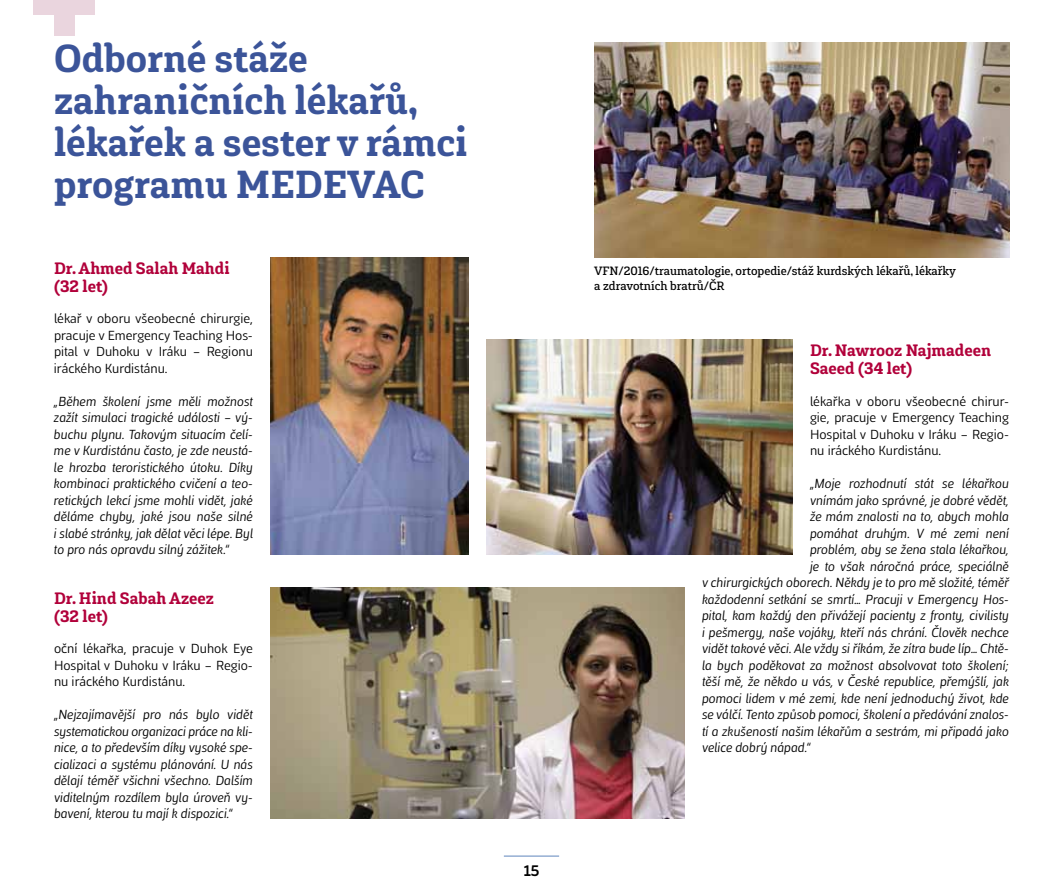
<style>
.page{position:relative;width:1063px;height:893px;background:#fff}
.page>*{position:absolute;margin:0;border:0;box-sizing:border-box;transform-origin:0 0}
.t1{font:900 39px/42px "Gaspo Slab";color:#3b5499}
.t2{font:900 16.5px/18px "Gaspo Slab";color:#b1003a}
.t3{font:700 15px "Asterisk Sans Pro";color:#000}
.t4{font:italic 13.5px/16.5px "Mestre";color:#000;text-align:justify}
.t5{font:13.5px/16.5px "Mestre";color:#000;text-align:justify}
.t6{font:500 12px/15px "Gaspo Slab";color:#000}
</style>
<div class="page">
<hr style="left:504px;top:856px;width:55px;height:1px;background:#5e85bc">
<div style="left:33px;top:0;width:21px;height:15px;background:#ead5de"></div>
<div style="left:74px;top:0;width:21px;height:15px;background:#ead5de"></div>
<div style="left:54px;top:15px;width:20px;height:21px;background:#ead5de"></div>
<div style="left:54px;top:0;width:20px;height:15px;background:#ead5de"></div>
<img style="left:270px;top:257px;width:199px;height:297px">
<img style="left:270px;top:587px;width:415px;height:231px">
<img style="left:486px;top:340px;width:307px;height:214px">
<img style="left:594px;top:43px;width:415px;height:214px">
<h1 class="t1" style="left:54px;top:38px;width:415px">Odborné stáže zahraničních lékařů, lékařek a sester v rámci programu MEDEVAC</h1>
<p class="t2" style="left:54px;top:259px;width:177px">Dr.Ahmed Salah Mahdi (32 let)</p>
<p class="t5" style="left:54px;top:309px;width:201px">lékař v oboru všeobecné chirurgie, pracuje v Emergency Teaching Hos&shy;pital v Duhoku v Iráku – Regionu iráckého Kurdistánu.</p>
<p class="t4" style="left:54px;top:392px;width:201px">„Během školení jsme měli možnost zažít simulaci tragické události – vý&shy;buchu plynu. Takovým situacím čelí&shy;me v Kurdistánu často, je zde neustá&shy;le hrozba teroristického útoku. Díky kombinaci praktického cvičení a teo&shy;retických lekcí jsme mohli vidět, jaké děláme chyby, jaké jsou naše silné i slabé stránky, jak dělat věci lépe. Byl to pro nás opravdu silný zážitek.“</p>
<p class="t2" style="left:54px;top:589px;width:161px">Dr. Hind Sabah Azeez (32 let)</p>
<p class="t5" style="left:54px;top:639px;width:201px">oční lékařka, pracuje v Duhok Eye Hospital v Duhoku v Iráku – Regio&shy;nu iráckého Kurdistánu.</p>
<p class="t4" style="left:54px;top:706px;width:201px">„Nejzajímavější pro nás bylo vidět systematickou organizaci práce na kli&shy;nice, a to především díky vysoké spe&shy;cializaci a systému plánování. U nás dělají téměř všichni všechno. Dalším viditelným rozdílem byla úroveň vy&shy;bavení, kterou tu mají k dispozici.“</p>
<p class="t3" style="left:524px;top:861px;width:17px">15</p>
<p class="t6" style="left:594px;top:263px;width:363px">VFN/2016/traumatologie, ortopedie/stáž kurdských lékařů, lékařky a zdravotních bratrů/ČR</p>
<p class="t2" style="left:810px;top:342px;width:183px">Dr. Nawrooz Najmadeen<br>Saeed (34 let)</p>
<p class="t5" style="left:810px;top:392px;width:201px">lékařka v oboru všeobecné chirur&shy;gie, pracuje v Emergency Teaching Hospital v Duhoku v Iráku – Regio&shy;nu iráckého Kurdistánu.</p>
<p class="t4" style="left:810px;top:475px;width:201px">„Moje rozhodnutí stát se lékařkou</p>
<p class="t4" style="left:810px;top:491px;width:201px">vnímám jako správné, je dobré vědět,</p>
<p class="t4" style="left:810px;top:508px;width:200px">že mám znalosti na to, abych mohla</p>
<p class="t4" style="left:810px;top:524px;width:200px">pomáhat druhým. V mé zemi není</p>
<p class="t4" style="left:810px;top:541px;width:201px">problém, aby se žena stala lékařkou,</p>
<p class="t4" style="left:810px;top:557px;width:201px">je to však náročná práce, speciálně</p>
<p class="t4" style="left:702px;top:574px;width:309px">v chirurgických oborech. Někdy je to pro mě složité, téměř</p>
<p class="t4" style="left:702px;top:590px;width:308px">každodenní setkání se smrtí… Pracuji v Emergency Hos-</p>
<p class="t4" style="left:702px;top:607px;width:308px">pital, kam každý den přivážejí pacienty z fronty, civilisty</p>
<p class="t4" style="left:702px;top:623px;width:308px">i pešmergy, naše vojáky, kteří nás chrání. Člověk nechce</p>
<p class="t4" style="left:702px;top:640px;width:308px">vidět takové věci. Ale vždy si říkám, že zítra bude líp… Chtě-</p>
<p class="t4" style="left:702px;top:656px;width:308px">la bych poděkovat za možnost absolvovat toto školení;</p>
<p class="t4" style="left:702px;top:673px;width:309px">těší mě, že někdo u vás, v České republice, přemýšlí, jak</p>
<p class="t4" style="left:702px;top:689px;width:308px">pomoci lidem v mé zemi, kde není jednoduchý život, kde</p>
<p class="t4" style="left:702px;top:706px;width:308px">se válčí. Tento způsob pomoci, školení a předávání znalos-</p>
<p class="t4" style="left:702px;top:722px;width:308px">tí a zkušeností našim lékařům a sestrám, mi připadá jako</p>
<p class="t4" style="left:702px;top:739px;width:110px">velice dobrý nápad.“</p>
</div>
